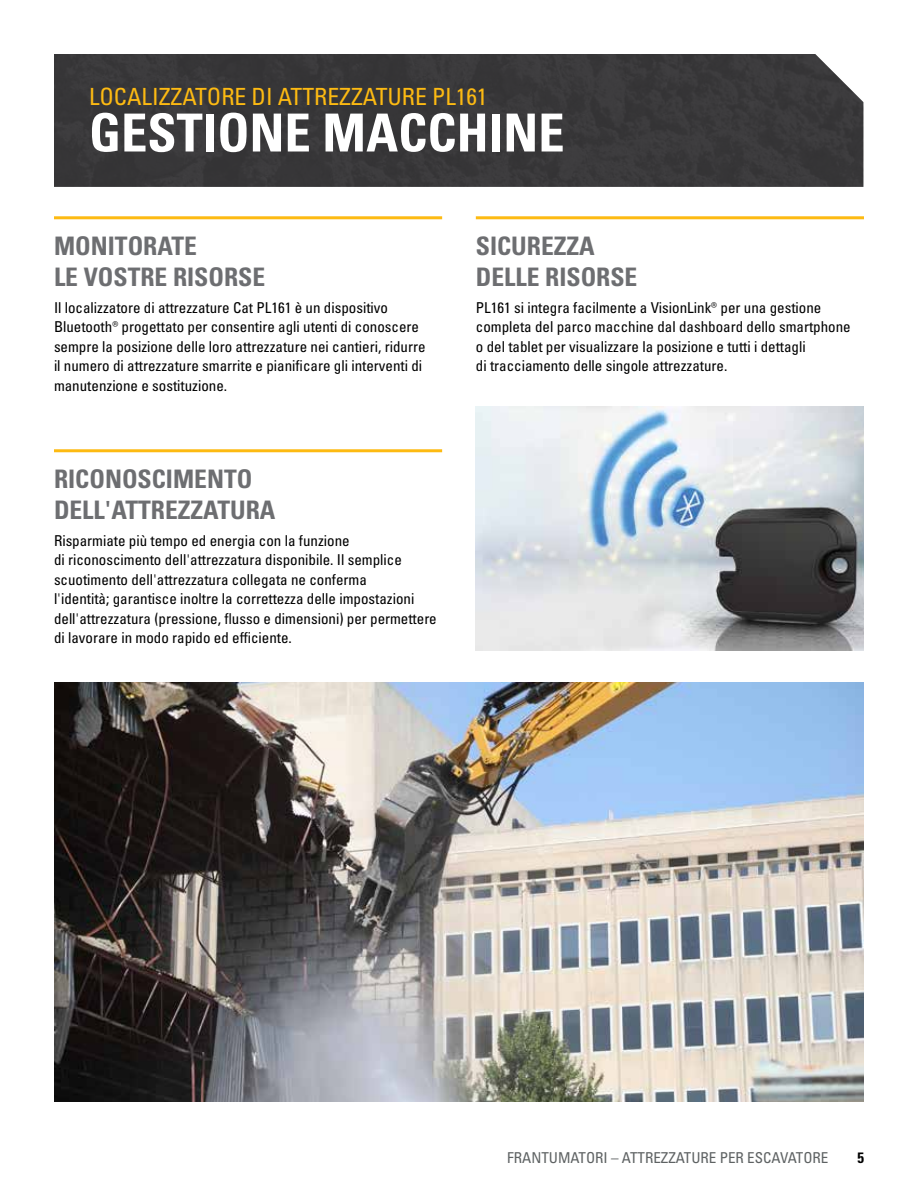
<style>
.page{position:relative;width:918px;height:1188px;background:#fff}
.page>*{position:absolute;margin:0;border:0;box-sizing:border-box;transform-origin:0 0}
.t1{font:52.5px "Univers LTCYR 67 Bold Cond";color:#fff}
.t2{font:25.5px/30.6px "Univers LTCYR 67 Bold Cond";color:#6d6e71}
.t3{font:condensed 23.7px "Univers LTCYR 57";color:#fdba12}
.t4{font:condensed 15px/19.5px "Univers LTCYR 57";color:#000}
.t5{font:condensed 15px "Univers LTCYR 57";color:#5e6263}
.t6{font:15px "Univers LTCYR 67 Bold Cond";color:#000}
</style>
<div class="page">
<div style="left:54px;top:54px;width:809px;height:133px;background:#383739"></div>
<hr style="left:54px;top:216px;width:388px;height:3px;background:#fdba12">
<hr style="left:476px;top:216px;width:388px;height:3px;background:#fdba12">
<hr style="left:54px;top:449px;width:388px;height:3px;background:#fdba12">
<img style="left:54px;top:682px;width:809px;height:420px">
<img style="left:476px;top:406px;width:388px;height:244px">
<h3 class="t3" style="left:89px;top:82px;width:400px">LOCALIZZATORE DI ATTREZZATURE PL161</h3>
<h1 class="t1" style="left:89px;top:101px;width:477px">GESTIONE MACCHINE</h1>
<h2 class="t2" style="left:54px;top:230px;width:213px">MONITORATE<br>LE VOSTRE RISORSE</h2>
<p class="t4" style="left:54px;top:298px;width:373px">Il localizzatore di attrezzature Cat PL161 è un dispositivo Bluetooth® progettato per consentire agli utenti di conoscere sempre la posizione delle loro attrezzature nei cantieri, ridurre il numero di attrezzature smarrite e pianificare gli interventi di manutenzione e sostituzione.</p>
<h2 class="t2" style="left:54px;top:463px;width:223px">RICONOSCIMENTO<br>DELL'ATTREZZATURA</h2>
<p class="t4" style="left:54px;top:530px;width:384px">Risparmiate più tempo ed energia con la funzione<br>di riconoscimento dell'attrezzatura disponibile. Il semplice scuotimento dell'attrezzatura collegata ne conferma<br>l'identità; garantisce inoltre la correttezza delle impostazioni dell'attrezzatura (pressione, flusso e dimensioni) per permettere di lavorare in modo rapido ed efficiente.</p>
<h2 class="t2" style="left:476px;top:230px;width:163px">SICUREZZA<br>DELLE RISORSE</h2>
<p class="t4" style="left:476px;top:298px;width:376px">PL161 si integra facilmente a VisionLink® per una gestione completa del parco macchine dal dashboard dello smartphone o del tablet per visualizzare la posizione e tutti i dettagli<br>di tracciamento delle singole attrezzature.</p>
<p class="t5" style="left:507px;top:1148px;width:323px">FRANTUMATORI – ATTREZZATURE PER ESCAVATORE</p>
<p class="t6" style="left:857px;top:1148px;width:8px">5</p>
</div>
